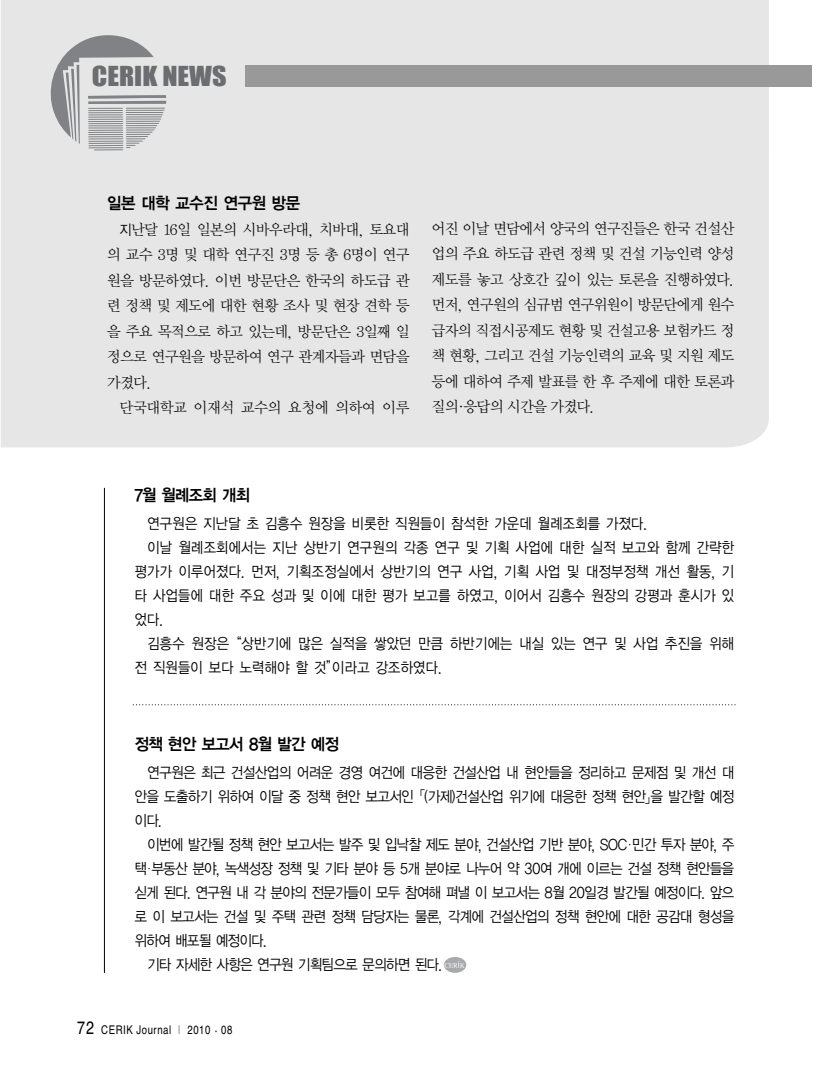
<style>
.page{position:relative;width:828px;height:1092px;background:#fff}
.page>*{position:absolute;margin:0;border:0;box-sizing:border-box;transform-origin:0 0}
.t1{font:25.5px "Impact";color:#6c6d70;scale:1.1 1}
.t2{font:16.5px "YGO14";letter-spacing:-.12em;color:#000;scale:.95 1}
.t3{font:15px/24px "YGO12";letter-spacing:-.115em;color:#000;text-align:justify;scale:.9 1}
.t4{font:15px/25.5px "Y Mj O12";letter-spacing:-.105em;color:#000;text-align:justify}
.t5{font:15px "YGO12";letter-spacing:-.07em;color:#000;scale:.9 1}
.t6{font:12px "Helvetica";letter-spacing:.055em;color:#000;scale:.8 1}
.s1{font-family:"YGO12";font-size:14.25px}
.s2{font-size:18px}
.s3{color:#808080}
</style>
<div class="page">
<div style="left:1px;top:0;width:768px;height:447px;background:#e6e6e6"></div>
<hr style="left:104px;top:488px;width:1px;height:485px;background:#000">
<div style="left:245px;top:65px;width:567px;height:22px;background:#999"></div>
<svg style="left:51px;top:35px;width:115px;height:115px;background:#c3c4c5"></svg>
<svg style="left:444px;top:957px;width:22px;height:16px"></svg>
<svg style="left:133px;top:704px;width:603px;height:1px"></svg>
<h1 class="t1" style="left:92px;top:68px;width:124px">CERIK NEWS</h1>
<p class="t2" style="left:107px;top:196px;width:206px">일본 대학 교수진 연구원 방문</p>
<p class="t4" style="left:107px;top:218px;width:305px;text-indent:13px"><span class="s1">지</span>난달 16일 일본의 시바우라대, 치바대, 토요대 의교수3명및대학연구진3명등총6명이연구 원을 방문하였다. 이번 방문단은 한국의 하도급 관 련정책및제도에대한현황조사및현장견학등 을 주요 목적으로 하고 있는데, 방문단은 3일째 일 정으로 연구원을 방문하여 연구 관계자들과 면담을 가졌다.</p>
<p class="t4" style="left:119px;top:396px;width:292px">단국대학교 이재석 교수의 요청에 의하여 이루</p>
<p class="t4" style="left:431px;top:216px;width:305px">어진 이날 면담에서 양국의 연구진들은 한국 건설산 업의 주요 하도급 관련 정책 및 건설 기능인력 양성 제도를 놓고 상호간 깊이 있는 토론을 진행하였다. 먼저, 연구원의 심규범 연구위원이 방문단에게 원수 급자의 직접시공제도 현황 및 건설고용 보험카드 정 책 현황, 그리고 건설 기능인력의 교육 및 지원 제도 등에 대하여 주제 발표를 한 후 주제에 대한 토론과 질의₩응답의 시간을 가졌다.</p>
<p class="t2" style="left:134px;top:487px;width:124px">7월 월례조회 개최</p>
<p class="t5" style="left:147px;top:517px;width:558px">연구원은 지난달 초 김흥수 원장을 비롯한 직원들이 참석한 가운데 월례조회를 가졌다.</p>
<p class="t5" style="left:147px;top:541px;width:655px">이날 월례조회에서는 지난 상반기 연구원의 각종 연구 및 기획 사업에 대한 실적 보고와 함께 간략한</p>
<p class="t5" style="left:134px;top:565px;width:669px">평가가 이루어졌다. 먼저, 기획조정실에서 상반기의 연구 사업, 기획 사업 및 대정부정책 개선 활동, 기</p>
<p class="t5" style="left:134px;top:589px;width:669px">타 사업들에 대한 주요 성과 및 이에 대한 평가 보고를 하였고, 이어서 김흥수 원장의 강평과 훈시가 있</p>
<p class="t3" style="left:134px;top:608px;width:34px">었다.</p>
<p class="t5" style="left:147px;top:637px;width:655px">김흥수 원장은“상반기에 많은 실적을 쌓았던 만큼 하반기에는 내실 있는 연구 및 사업 추진을 위해</p>
<p class="t5" style="left:134px;top:661px;width:344px">전 직원들이 보다 노력해야 할 것”이라고 강조하였다.</p>
<p class="t2" style="left:134px;top:737px;width:218px">정책 현안 보고서 8월 발간 예정</p>
<p class="t3" style="left:134px;top:762px;width:669px;text-indent:13px">연구원은 최근 건설산업의 어려운 경영 여건에 대응한 건설산업 내 현안들을 정리하고 문제점 및 개선 대 안을 도출하기 위하여 이달 중 정책 현안 보고서인「(가제)건설산업 위기에 대응한 정책 현안」을 발간할 예정 이다.</p>
<p class="t3" style="left:147px;top:834px;width:655px">이번에 발간될 정책 현안 보고서는 발주 및 입낙찰 제도 분야, 건설산업 기반 분야, SOC₩민간 투자 분야, 주</p>
<p class="t3" style="left:134px;top:858px;width:669px">택₩부동산 분야, 녹색성장 정책 및 기타 분야 등 5개 분야로 나누어 약 30여 개에 이르는 건설 정책 현안들을</p>
<p class="t3" style="left:134px;top:882px;width:669px">싣게 된다. 연구원 내 각 분야의 전문가들이 모두 참여해 펴낼 이 보고서는 8월 20일경 발간될 예정이다. 앞으</p>
<p class="t3" style="left:134px;top:906px;width:669px">로 이 보고서는 건설 및 주택 관련 정책 담당자는 물론, 각계에 건설산업의 정책 현안에 대한 공감대 형성을</p>
<p class="t3" style="left:134px;top:930px;width:149px">위하여 배포될 예정이다.</p>
<p class="t3" style="left:147px;top:954px;width:330px">기타 자세한 사항은 연구원 기획팀으로 문의하면 된다.</p>
<p class="t6" style="left:77px;top:1025px;width:195px"><span class="s2">72</span> CERIK Journal <span class="s3">|</span> 2010 08</p>
</div>
